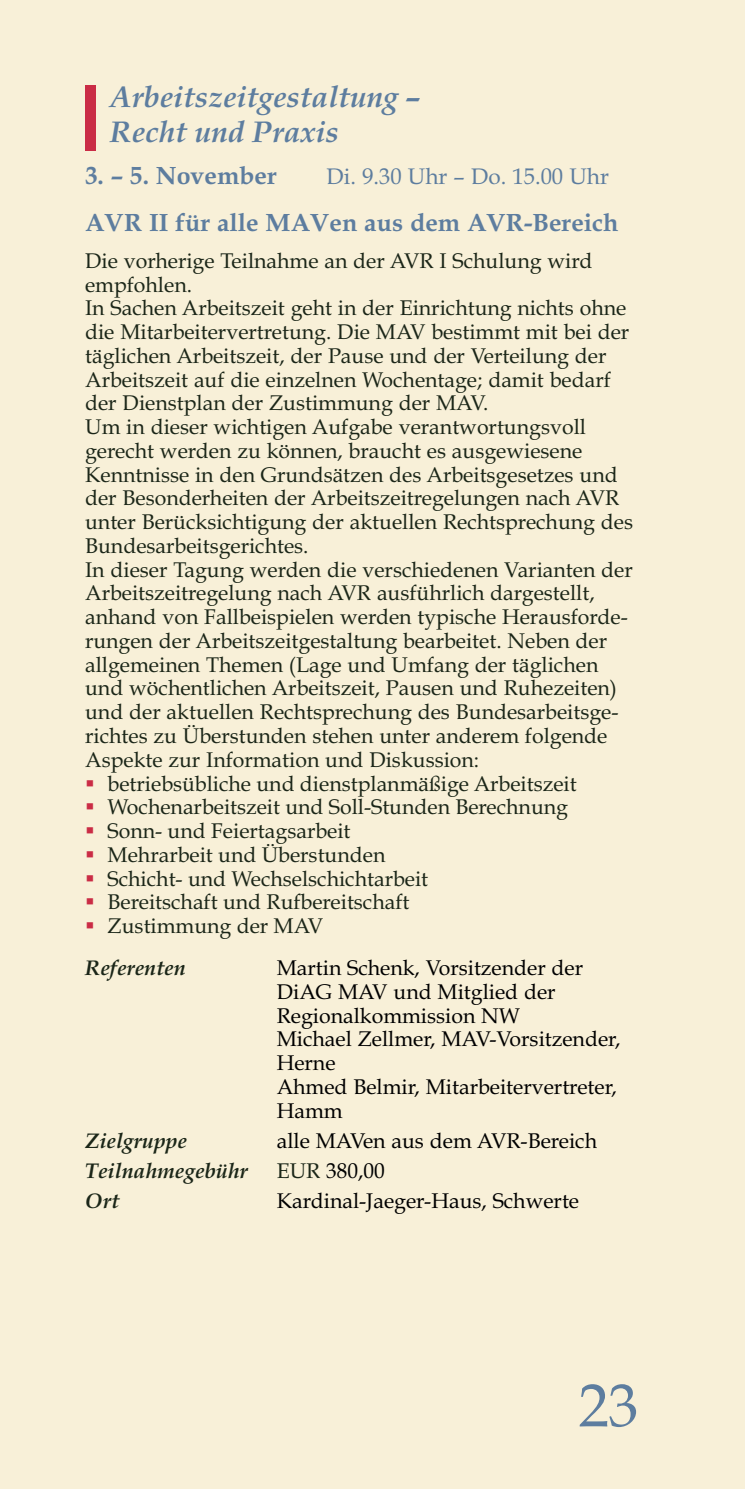
<style>
.page{position:relative;width:745px;height:1489px;background:#fff}
.page>*{position:absolute;margin:0;border:0;box-sizing:border-box;transform-origin:0 0}
.t1{font:60px "Book Antiqua";color:#5d7d9f}
.t2{font:italic 700 30px/35px "Book Antiqua";color:#5d7d9f}
.t3{font:700 25px "Book Antiqua";color:#5d7d9f}
.t4{font:22.5px "Book Antiqua";color:#5d7d9f}
.t5{font:21.25px "Book Antiqua";color:#1b2618}
.t6{font:21.25px/23.8px "Book Antiqua";color:#000}
.t7{font:italic 700 21.25px "Book Antiqua";color:#1b2618}
.s1{color:#1b2618}
</style>
<div class="page">
<div style="left:0;top:0;width:744px;height:1488px;background:#f8f0d8"></div>
<div style="left:85px;top:85px;width:10px;height:65px;background:#ca2c45"></div>
<h2 class="t2" style="left:110px;top:79px;width:312px">Arbeitszeitgestaltung –<br>Recht und Praxis</h2>
<p class="t3" style="left:85px;top:161px;width:193px">3. – 5. November</p>
<p class="t4" style="left:326px;top:163px;width:284px">Di. 9.30 Uhr – Do. 15.00 Uhr</p>
<p class="t3" style="left:85px;top:208px;width:534px">AVR II für alle MAVen aus dem AVR-Bereich</p>
<p class="t5" style="left:85px;top:248px;width:508px">Die vorherige Teilnahme an der AVR I Schulung wird</p>
<p class="t5" style="left:85px;top:272px;width:108px">empfohlen.</p>
<p class="t5" style="left:85px;top:295px;width:542px">In Sachen Arbeitszeit geht in der Einrichtung nichts ohne</p>
<p class="t5" style="left:85px;top:319px;width:545px">die Mitarbeitervertretung. Die MAV bestimmt mit bei der</p>
<p class="t5" style="left:85px;top:343px;width:522px">täglichen Arbeitszeit, der Pause und der Verteilung der</p>
<p class="t5" style="left:85px;top:367px;width:527px">Arbeitszeit auf die einzelnen Wochentage; damit bedarf</p>
<p class="t5" style="left:85px;top:390px;width:404px">der Dienstplan der Zustimmung der MAV.</p>
<p class="t5" style="left:85px;top:414px;width:502px">Um in dieser wichtigen Aufgabe verantwortungsvoll</p>
<p class="t5" style="left:85px;top:438px;width:498px">gerecht werden zu können, braucht es ausgewiesene</p>
<p class="t5" style="left:85px;top:462px;width:533px">Kenntnisse in den Grundsätzen des Arbeitsgesetzes und</p>
<p class="t5" style="left:85px;top:485px;width:535px">der Besonderheiten der Arbeitszeitregelungen nach AVR</p>
<p class="t5" style="left:85px;top:509px;width:549px">unter Berücksichtigung der aktuellen Rechtsprechung des</p>
<p class="t5" style="left:85px;top:533px;width:225px">Bundesarbeitsgerichtes.</p>
<p class="t5" style="left:85px;top:557px;width:549px">In dieser Tagung werden die verschiedenen Varianten der</p>
<p class="t5" style="left:85px;top:580px;width:510px">Arbeitszeitregelung nach AVR ausführlich dargestellt,</p>
<p class="t5" style="left:85px;top:604px;width:544px">anhand von Fallbeispielen werden typische Herausforde-</p>
<p class="t5" style="left:85px;top:628px;width:523px">rungen der Arbeitszeitgestaltung bearbeitet. Neben der</p>
<p class="t5" style="left:85px;top:652px;width:514px">allgemeinen Themen (Lage und Umfang der täglichen</p>
<p class="t5" style="left:85px;top:675px;width:533px">und wöchentlichen Arbeitszeit, Pausen und Ruhezeiten)</p>
<p class="t5" style="left:85px;top:699px;width:534px">und der aktuellen Rechtsprechung des Bundesarbeitsge-</p>
<p class="t5" style="left:85px;top:723px;width:523px">richtes zu Überstunden stehen unter anderem folgende</p>
<p class="t5" style="left:85px;top:747px;width:395px">Aspekte zur Information und Diskussion:</p>
<p class="t5" style="left:108px;top:770px;width:470px">betriebsübliche und dienstplanmäßige Arbeitszeit</p>
<p class="t5" style="left:108px;top:794px;width:461px">Wochenarbeitszeit und Soll-Stunden Berechnung</p>
<p class="t5" style="left:108px;top:818px;width:244px">Sonn- und Feiertagsarbeit</p>
<p class="t5" style="left:108px;top:842px;width:279px">Mehrarbeit und Überstunden</p>
<p class="t5" style="left:108px;top:865px;width:322px">Schicht- und Wechselschichtarbeit</p>
<p class="t5" style="left:108px;top:889px;width:303px">Bereitschaft und Rufbereitschaft</p>
<p class="t5" style="left:108px;top:913px;width:217px">Zustimmung der MAV</p>
<p class="t7" style="left:85px;top:955px;width:102px">Referenten</p>
<p class="t6" style="left:276px;top:955px;width:345px">Martin Schenk, Vorsitzender der<br>DiAG MAV und Mitglied der<br>Regionalkommission NW<br>Michael Zellmer, MAV-Vorsitzender,<br>Herne<br>Ahmed Belmir, Mitarbeitervertreter,<br>Hamm</p>
<p class="t7" style="left:85px;top:1127px;width:103px">Zielgruppe</p>
<p class="t6" style="left:276px;top:1128px;width:322px">alle MAVen aus dem AVR-Bereich</p>
<p class="t7" style="left:85px;top:1157px;width:164px">Teilnahmegebühr</p>
<p class="t6" style="left:276px;top:1158px;width:109px"><span class="s1">EUR</span> 380,00</p>
<p class="t7" style="left:85px;top:1187px;width:36px">Ort</p>
<p class="t6" style="left:276px;top:1188px;width:304px">Kardinal-Jaeger-Haus, Schwerte</p>
<h1 class="t1" style="left:578px;top:1370px;width:61px">23</h1>
</div>
